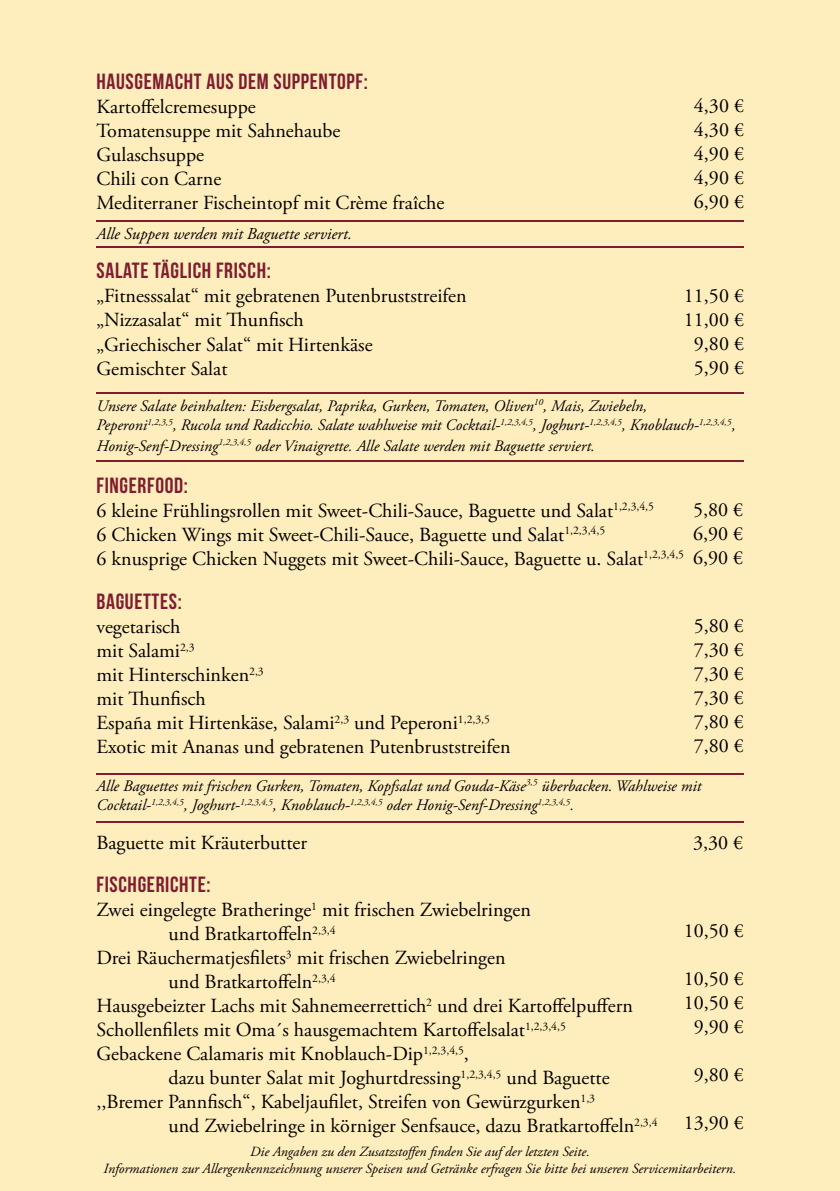
<style>
.page{position:relative;width:840px;height:1191px;background:#fff}
.page>*{position:absolute;margin:0;border:0;box-sizing:border-box;transform-origin:0 0}
.t1{font:22px "Bebas Neue";letter-spacing:.03em;color:#7e1d30}
.t2{font:20px/24px "Adobe Garamond Pro";color:#000}
.t3{font:italic 16.6px "Adobe Garamond Pro";color:#000}
.t4{font:italic 16px/19.2px "Adobe Garamond Pro";color:#000}
.t5{font:italic 14px/16.8px "Adobe Garamond Pro";color:#000;text-align:center}
</style>
<div class="page">
<div style="left:0;top:0;width:839px;height:1191px;background:#ffeebd"></div>
<hr style="left:96px;top:821px;width:647px;height:1px;background:#7e1d30">
<hr style="left:96px;top:773px;width:647px;height:1px;background:#7e1d30">
<hr style="left:96px;top:460px;width:647px;height:1px;background:#7e1d30">
<hr style="left:96px;top:392px;width:647px;height:1px;background:#7e1d30">
<hr style="left:96px;top:247px;width:647px;height:1px;background:#7e1d30">
<hr style="left:96px;top:220px;width:647px;height:2px;background:#7e1d30">
<p class="t1" style="left:96px;top:69px;width:273px">HAUSGEMACHT AUS DEM SUPPENTOPF:</p>
<p class="t2" style="left:96px;top:95px;width:349px">Kartoffelcremesuppe<br>Tomatensuppe mit Sahnehaube<br>Gulaschsuppe<br>Chili con Carne<br>Mediterraner Fischeintopf mit Crème fraîche</p>
<p class="t3" style="left:96px;top:223px;width:257px">Alle Suppen werden mit Baguette serviert.</p>
<p class="t1" style="left:96px;top:259px;width:176px">SALATE TÄGLICH FRISCH:</p>
<p class="t2" style="left:96px;top:285px;width:371px">„Fitnesssalat“ mit gebratenen Putenbruststreifen „Nizzasalat“ mit Thunfisch<br>„Griechischer Salat“ mit Hirtenkäse Gemischter Salat</p>
<p class="t2" style="left:693px;top:95px;width:51px;text-align:justify">4,30 € 4,30 € 4,90 € 4,90 € 6,90 €</p>
<p class="t2" style="left:683px;top:285px;width:61px;text-align:center">11,50 €<br>11,00 €<br>9,80 €<br>5,90 €</p>
<p class="t4" style="left:96px;top:396px;width:640px">Unsere Salate beinhalten: Eisbergsalat, Paprika, Gurken, Tomaten, Oliven<sup>10</sup>, Mais, Zwiebeln,<br>Peperoni<sup>1,2,3,5</sup>, Rucola und Radicchio. Salate wahlweise mit Cocktail-<sup>1,2,3,4,5</sup>, Joghurt-<sup>1,2,3,4,5</sup>, Knoblauch-<sup>1,2,3,4,5</sup>,</p>
<p class="t4" style="left:96px;top:436px;width:499px">Honig-Senf-Dressing<sup>1,2,3,4,5</sup> oder Vinaigrette. Alle Salate werden mit Baguette serviert.</p>
<p class="t1" style="left:96px;top:473px;width:93px">FINGERFOOD:</p>
<p class="t2" style="left:96px;top:499px;width:647px">6 kleine Frühlingsrollen mit Sweet-Chili-Sauce, Baguette und Salat<sup>1,2,3,4,5<br></sup>6 Chicken Wings mit Sweet-Chili-Sauce, Baguette und Salat<sup>1,2,3,4,5<br></sup>6 knusprige Chicken Nuggets mit Sweet-Chili-Sauce, Baguette u. Salat<sup>1,2,3,4,5</sup> 6,90 €</p>
<p class="t2" style="left:692px;top:499px;width:51px">5,80 €<br>6,90 €</p>
<p class="t1" style="left:96px;top:589px;width:87px">BAGUETTES:</p>
<p class="t2" style="left:96px;top:615px;width:415px">vegetarisch<br>mit Salami<sup>2,3<br></sup>mit Hinterschinken<sup>2,3<br></sup>mit Thunfisch<br>España mit Hirtenkäse, Salami<sup>2,3</sup> und Peperoni<sup>1,2,3,5<br></sup>Exotic mit Ananas und gebratenen Putenbruststreifen</p>
<p class="t2" style="left:693px;top:614px;width:51px;text-align:justify">5,80 € 7,30 € 7,30 € 7,30 € 7,80 € 7,80 €</p>
<p class="t4" style="left:96px;top:776px;width:606px">Alle Baguettes mit frischen Gurken, Tomaten, Kopfsalat und Gouda-Käse<sup>3,5</sup> überbacken. Wahlweise mit<br>Cocktail-<sup>1,2,3,4,5</sup>, Joghurt-<sup>1,2,3,4,5</sup>, Knoblauch-<sup>1,2,3,4,5</sup> oder Honig-Senf-Dressing<sup>1,2,3,4,5</sup>.</p>
<p class="t2" style="left:96px;top:831px;width:212px">Baguette mit Kräuterbutter</p>
<p class="t2" style="left:692px;top:832px;width:51px">3,30 €</p>
<p class="t1" style="left:96px;top:872px;width:116px">FISCHGERICHTE:</p>
<p class="t2" style="left:96px;top:898px;width:435px">Zwei eingelegte Bratheringe<sup>1</sup> mit frischen Zwiebelringen</p>
<p class="t2" style="left:168px;top:922px;width:168px">und Bratkartoffeln<sup>2,3,4</sup></p>
<p class="t2" style="left:96px;top:946px;width:410px">Drei Räuchermatjesfilets<sup>3</sup> mit frischen Zwiebelringen</p>
<p class="t2" style="left:168px;top:970px;width:168px">und Bratkartoffeln<sup>2,3,4</sup></p>
<p class="t2" style="left:96px;top:994px;width:537px">Hausgebeizter Lachs mit Sahnemeerrettich<sup>2</sup> und drei Kartoffelpuffern</p>
<p class="t2" style="left:96px;top:1018px;width:470px">Schollenfilets mit Oma´s hausgemachtem Kartoffelsalat<sup>1,2,3,4,5</sup></p>
<p class="t2" style="left:96px;top:1042px;width:374px">Gebackene Calamaris mit Knoblauch-Dip<sup>1,2,3,4,5</sup>,</p>
<p class="t2" style="left:168px;top:1066px;width:442px">dazu bunter Salat mit Joghurtdressing<sup>1,2,3,4,5</sup> und Baguette</p>
<p class="t2" style="left:96px;top:1090px;width:500px">,,Bremer Pannfisch“, Kabeljaufilet, Streifen von Gewürzgurken<sup>1,3</sup></p>
<p class="t2" style="left:168px;top:1114px;width:490px">und Zwiebelringe in körniger Senfsauce, dazu Bratkartoffeln<sup>2,3,4</sup></p>
<p class="t2" style="left:683px;top:919px;width:61px">10,50 €</p>
<p class="t2" style="left:683px;top:967px;width:61px;text-align:center">10,50 €<br>10,50 €<br>9,90 €</p>
<p class="t2" style="left:693px;top:1063px;width:51px">9,80 €</p>
<p class="t2" style="left:683px;top:1111px;width:61px">13,90 €</p>
<p class="t5" style="left:103px;top:1143px;width:634px">Die Angaben zu den Zusatzstoffen finden Sie auf der letzten Seite.<br>Informationen zur Allergenkennzeichnung unserer Speisen und Getränke erfragen Sie bitte bei unseren Servicemitarbeitern.</p>
</div>
